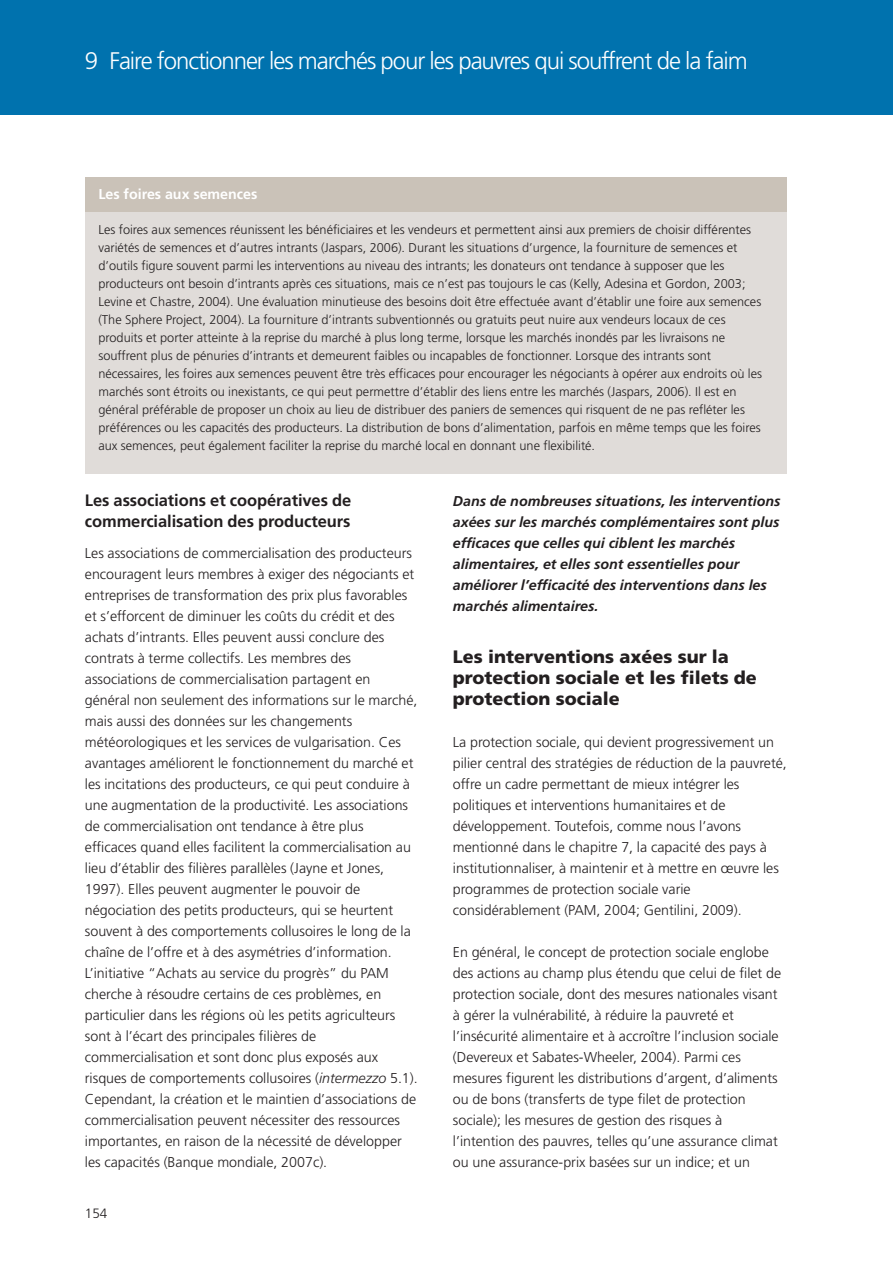
<style>
.page{position:relative;width:893px;height:1263px;background:#fff}
.page>*{position:absolute;margin:0;border:0;box-sizing:border-box;transform-origin:0 0}
.t1{font:300 24px "Frutiger";letter-spacing:-.045em;color:#fff}
.t2{font:900 18px/21px "Frutiger";color:#231f20}
.t3{font:700 16.5px/21px "Frutiger";letter-spacing:-.005em;color:#231f20}
.t4{font:300 14.25px/21px "Frutiger";color:#231f20}
.t5{font:italic 700 14.25px/21px "Frutiger";color:#231f20}
.t6{font:700 14.25px "Frutiger";color:#fff}
.t7{font:300 13.5px "Frutiger";color:#231f20}
.t8{font:300 12.75px/18px "Frutiger";color:#231f20}
.s1{font-style:italic}
</style>
<div class="page">
<div style="left:0;top:0;width:892px;height:115px;background:#0072ae"></div>
<div style="left:85px;top:209px;width:701px;height:265px;background:#e0dcd9"></div>
<div style="left:85px;top:177px;width:701px;height:34px;background:#cac2b8"></div>
<h1 class="t1" style="left:85px;top:51px;width:664px">9 Faire fonctionner les marchés pour les pauvres qui souffrent de la faim</h1>
<p class="t6" style="left:98px;top:189px;width:161px">Les foires aux semences</p>
<p class="t8" style="left:98px;top:222px;width:665px">Les foires aux semences réunissent les bénéficiaires et les vendeurs et permettent ainsi aux premiers de choisir différentes variétés de semences et d’autres intrants (Jaspars, 2006). Durant les situations d’urgence, la fourniture de semences et d’outils figure souvent parmi les interventions au niveau des intrants; les donateurs ont tendance à supposer que les producteurs ont besoin d’intrants après ces situations, mais ce n’est pas toujours le cas (Kelly, Adesina et Gordon, 2003; Levine et Chastre, 2004). Une évaluation minutieuse des besoins doit être effectuée avant d’établir une foire aux semences (The Sphere Project, 2004). La fourniture d’intrants subventionnés ou gratuits peut nuire aux vendeurs locaux de ces produits et porter atteinte à la reprise du marché à plus long terme, lorsque les marchés inondés par les livraisons ne souffrent plus de pénuries d’intrants et demeurent faibles ou incapables de fonctionner. Lorsque des intrants sont nécessaires, les foires aux semences peuvent être très efficaces pour encourager les négociants à opérer aux endroits où les marchés sont étroits ou inexistants, ce qui peut permettre d’établir des liens entre les marchés (Jaspars, 2006). Il est en général préférable de proposer un choix au lieu de distribuer des paniers de semences qui risquent de ne pas refléter les préférences ou les capacités des producteurs. La distribution de bons d’alimentation, parfois en même temps que les foires aux semences, peut également faciliter la reprise du marché local en donnant une flexibilité.</p>
<p class="t3" style="left:85px;top:491px;width:268px">Les associations et coopératives de commercialisation des producteurs</p>
<p class="t4" style="left:85px;top:544px;width:334px">Les associations de commercialisation des producteurs encouragent leurs membres à exiger des négociants et entreprises de transformation des prix plus favorables et s’efforcent de diminuer les coûts du crédit et des achats d’intrants. Elles peuvent aussi conclure des contrats à terme collectifs. Les membres des associations de commercialisation partagent en général non seulement des informations sur le marché, mais aussi des données sur les changements météorologiques et les services de vulgarisation. Ces avantages améliorent le fonctionnement du marché et les incitations des producteurs, ce qui peut conduire à une augmentation de la productivité. Les associations de commercialisation ont tendance à être plus efficaces quand elles facilitent la commercialisation au lieu d’établir des filières parallèles (Jayne et Jones, 1997). Elles peuvent augmenter le pouvoir de négociation des petits producteurs, qui se heurtent souvent à des comportements collusoires le long de la chaîne de l’offre et à des asymétries d’information.<br>L’initiative “Achats au service du progrès” du PAM cherche à résoudre certains de ces problèmes, en particulier dans les régions où les petits agriculteurs sont à l’écart des principales filières de commercialisation et sont donc plus exposés aux risques de comportements collusoires (<span class="s1">intermezzo</span> 5.1).<br>Cependant, la création et le maintien d’associations de commercialisation peuvent nécessiter des ressources importantes, en raison de la nécessité de développer les capacités (Banque mondiale, 2007c).</p>
<p class="t7" style="left:85px;top:1208px;width:24px">154</p>
<p class="t5" style="left:453px;top:491px;width:329px">Dans de nombreuses situations, les interventions axées sur les marchés complémentaires sont plus efficaces que celles qui ciblent les marchés alimentaires, et elles sont essentielles pour améliorer l’efficacité des interventions dans les marchés alimentaires.</p>
<p class="t2" style="left:453px;top:648px;width:305px">Les interventions axées sur la protection sociale et les filets de protection sociale</p>
<p class="t4" style="left:453px;top:733px;width:335px">La protection sociale, qui devient progressivement un pilier central des stratégies de réduction de la pauvreté, offre un cadre permettant de mieux intégrer les politiques et interventions humanitaires et de développement. Toutefois, comme nous l’avons mentionné dans le chapitre 7, la capacité des pays à institutionnaliser, à maintenir et à mettre en œuvre les programmes de protection sociale varie considérablement (PAM, 2004; Gentilini, 2009).</p>
<p class="t4" style="left:453px;top:943px;width:330px">En général, le concept de protection sociale englobe des actions au champ plus étendu que celui de filet de protection sociale, dont des mesures nationales visant à gérer la vulnérabilité, à réduire la pauvreté et l’insécurité alimentaire et à accroître l’inclusion sociale (Devereux et Sabates-Wheeler, 2004). Parmi ces mesures figurent les distributions d’argent, d’aliments ou de bons (transferts de type filet de protection sociale); les mesures de gestion des risques à l’intention des pauvres, telles qu’une assurance climat ou une assurance-prix basées sur un indice; et un</p>
</div>
